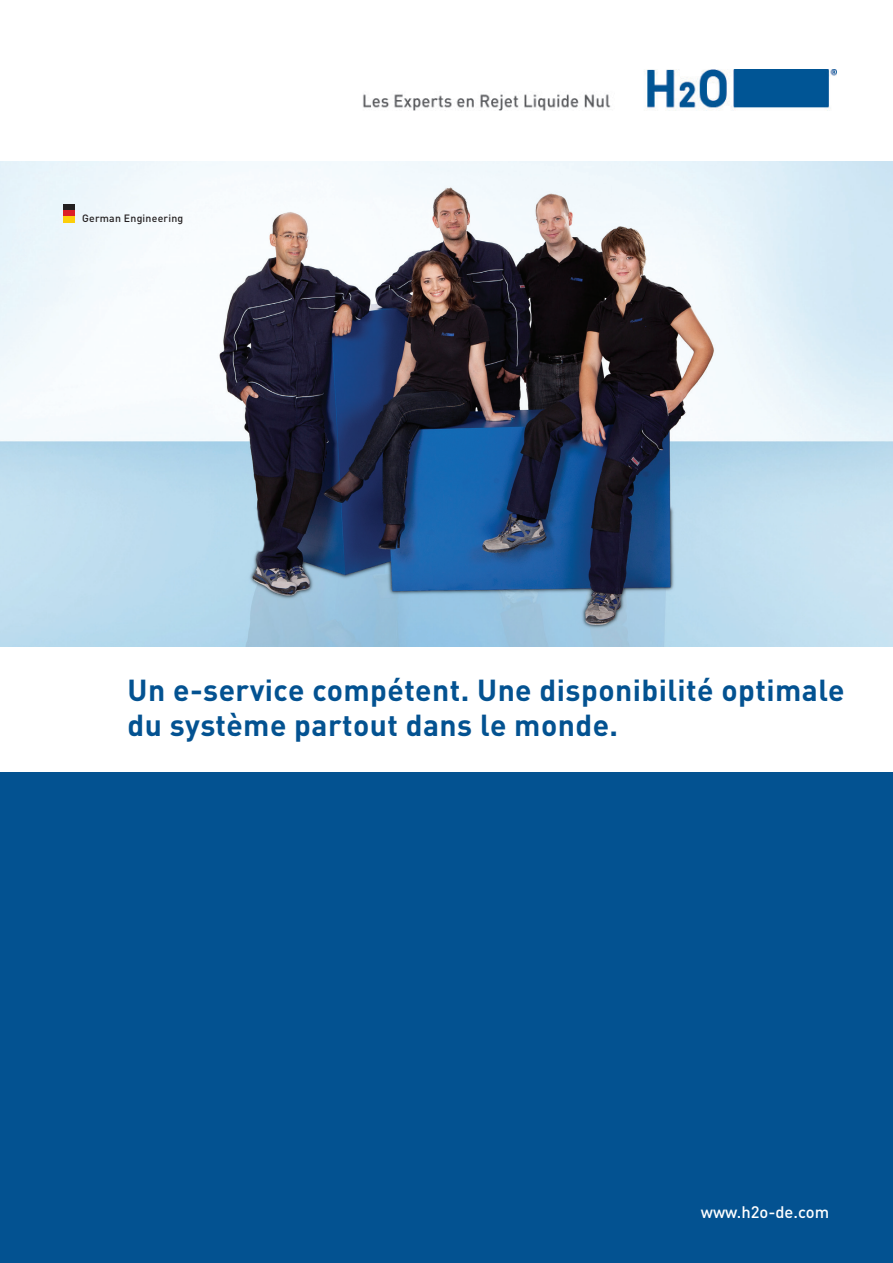
<style>
.page{position:relative;width:893px;height:1263px;background:#fff}
.page>*{position:absolute;margin:0;border:0;box-sizing:border-box;transform-origin:0 0}
.t1{font:700 30px/34.5px "DINOT";letter-spacing:.015em;color:#035291}
.t2{font:500 16.5px "DINOT";color:#fff}
.t3{font:500 10.5px "DINOT";letter-spacing:.02em;color:#231f20}
</style>
<div class="page">
<img style="left:0;top:162px;width:893px;height:484px">
<div style="left:0;top:772px;width:893px;height:491px;background:#035291"></div>
<div style="left:64px;top:204px;width:11px;height:6px;background:#231f20"></div>
<div style="left:64px;top:210px;width:11px;height:6px;background:#dc1f25"></div>
<div style="left:64px;top:216px;width:11px;height:6px;background:#fcce0a"></div>
<img style="left:363px;top:70px;width:473px;height:41px">
<p class="t3" style="left:82px;top:211px;width:103px">German Engineering</p>
<p class="t1" style="left:128px;top:672px;width:719px">Un e-service compétent. Une disponibilité optimale du système partout dans le monde.</p>
<p class="t2" style="left:701px;top:1201px;width:130px">www.h2o-de.com</p>
</div>
